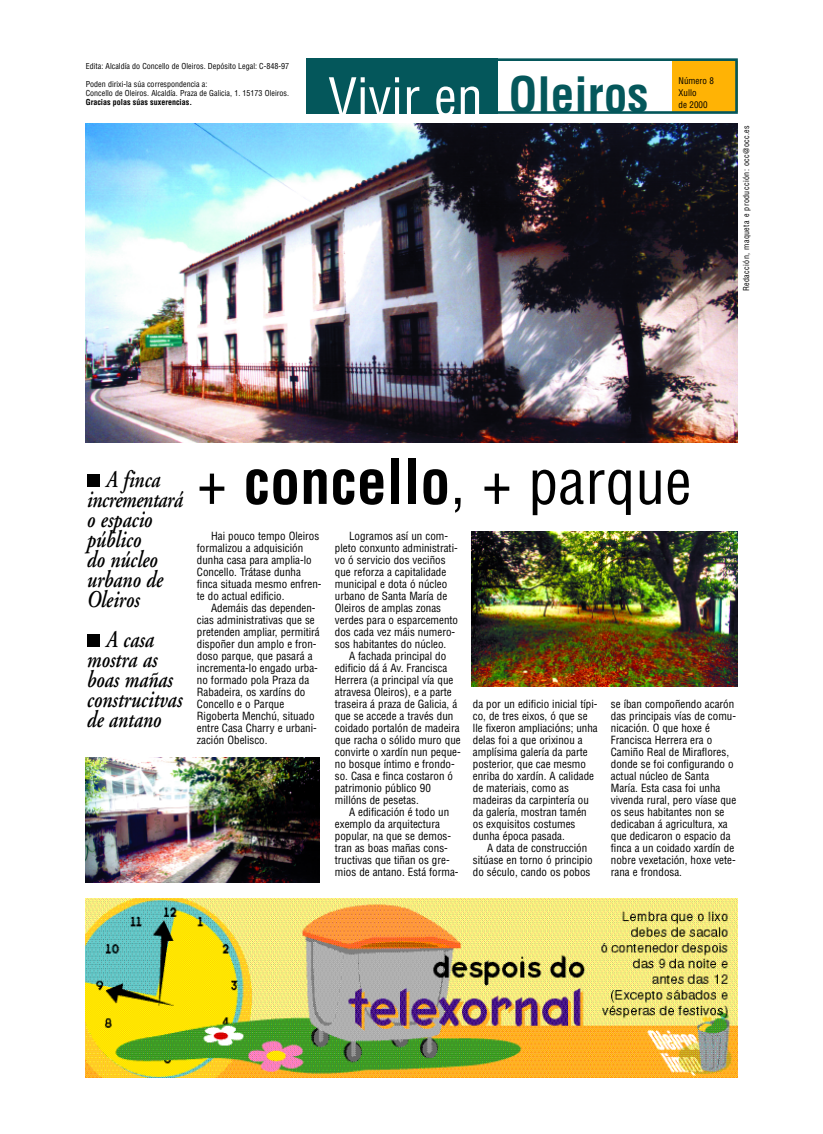
<style>
.page{position:relative;width:823px;height:1134px;background:#fff}
.page>*{position:absolute;margin:0;border:0;box-sizing:border-box;transform-origin:0 0}
.t1{font:condensed 60px "Helvetica";color:#000}
.t2{font:condensed 51.5px "Helvetica";color:#fff}
.t3{font:700 condensed 47.6px "Helvetica";color:#04575b}
.t4{font:italic 600 24px/20px "Adobe Garamond";color:#000;scale:.8 1}
.t5{font:condensed 11px/12px "Helvetica";color:#000}
.t6{font:condensed 9px/12px "Helvetica";color:#000}
.t7{font:condensed 8px/9px "Helvetica";color:#000}
.t8{font:condensed 8px "Helvetica";letter-spacing:.05em;color:#000}
.t9{font:700 condensed 8px "Helvetica";color:#000}
.s1{font-weight:700}
</style>
<div class="page">
<div style="left:672px;top:61px;width:65px;height:51px;background:#ffb305"></div>
<div style="left:306px;top:58px;width:431px;height:56px;border:3px solid #04575b"></div>
<div style="left:306px;top:58px;width:191px;height:56px;background:#04575b"></div>
<img style="left:85px;top:898px;width:652px;height:179px">
<img style="left:85px;top:123px;width:652px;height:319px">
<div style="left:87px;top:635px;width:12px;height:12px;background:#000"></div>
<div style="left:87px;top:475px;width:12px;height:12px;background:#000"></div>
<img style="left:85px;top:757px;width:234px;height:125px">
<img style="left:471px;top:531px;width:266px;height:155px">
<p class="t7" style="left:86px;top:62px;width:205px">Edita: Alcaldía do Concello de Oleiros. Depósito Legal: C-848-97</p>
<p class="t7" style="left:86px;top:80px;width:205px">Poden dirixi-la súa correspondencia a:<br>Concello de Oleiros. Alcaldía. Praza de Galicia, 1. 15173 Oleiros.</p>
<p class="t9" style="left:86px;top:98px;width:108px">Gracias polas súas suxerencias.</p>
<h2 class="t2" style="left:328px;top:68px;width:156px">Vivir en</h2>
<h3 class="t3" style="left:508px;top:68px;width:142px">Oleiros</h3>
<p class="t6" style="left:678px;top:75px;width:37px">Número 8<br>Xullo</p>
<p class="t6" style="left:678px;top:99px;width:30px">de 2000</p>
<p class="t8" style="left:741px;top:291px;width:168px;rotate:-90deg">Redacción, maqueta e producción: occ@occ.es</p>
<h3 class="t4" style="left:86px;top:471px;width:121px;text-indent:19px">A finca incrementará o espacio público<br>do núcleo urbano de<br>Oleiros</h3>
<h3 class="t4" style="left:86px;top:631px;width:121px;text-indent:19px">A casa mostra as boas mañas construcitvas de antano</h3>
<h1 class="t1" style="left:197px;top:448px;width:496px">+ <span class="s1">concello</span>, + parque</h1>
<p class="t5" style="left:197px;top:530px;width:126px;text-indent:14px">Hai pouco tempo Oleiros formalizou a adquisición dunha casa para amplia-lo<br>Concello. Trátase dunha finca situada mesmo enfren&shy;te do actual edificio.</p>
<p class="t5" style="left:197px;top:602px;width:124px;text-indent:14px">Ademáis das dependen&shy;cias administrativas que se pretenden ampliar, permitirá dispoñer dun amplo e fron&shy;doso parque, que pasará a incrementa-lo engado urba&shy;no formado pola Praza da<br>Rabadeira, os xardíns do<br>Concello e o Parque<br>Rigoberta Menchú, situado entre Casa Charry e urbani&shy;zación Obelisco.</p>
<p class="t5" style="left:335px;top:530px;width:125px;text-indent:14px">Logramos así un com&shy;pleto conxunto administrati&shy;vo ó servicio dos veciños que reforza a capitalidade municipal e dota ó núcleo urbano de Santa María de<br>Oleiros de amplas zonas verdes para o esparcemento dos cada vez máis numero&shy;sos habitantes do núcleo.</p>
<p class="t5" style="left:335px;top:650px;width:127px;text-indent:14px">A fachada principal do edificio dá á Av. Francisca<br>Herrera (a principal vía que atravesa Oleiros), e a parte traseira á praza de Galicia, á que se accede a través dun coidado portalón de madeira que racha o sólido muro que convirte o xardín nun peque&shy;no bosque íntimo e frondo&shy;so. Casa e finca costaron ó patrimonio público 90 millóns de pesetas.</p>
<p class="t5" style="left:335px;top:806px;width:125px;text-indent:14px">A edificación é todo un exemplo da arquitectura popular, na que se demos&shy;tran as boas mañas cons&shy;tructivas que tiñan os gre&shy;mios de antano. Está forma-</p>
<p class="t5" style="left:472px;top:698px;width:126px">da por un edificio inicial típi&shy;co, de tres eixos, ó que se lle fixeron ampliacións; unha delas foi a que orixinou a amplísima galería da parte posterior, que cae mesmo enriba do xardín. A calidade de materiais, como as madeiras da carpintería ou da galería, mostran tamén os exquisitos costumes dunha época pasada.</p>
<p class="t5" style="left:472px;top:842px;width:121px;text-indent:14px">A data de construcción sitúase en torno ó principio do século, cando os pobos</p>
<p class="t5" style="left:610px;top:698px;width:127px">se íban compoñendo acarón das principais vías de comu&shy;nicación. O que hoxe é<br>Francisca Herrera era o<br>Camiño Real de Miraflores, donde se foi configurando o actual núcleo de Santa<br>María. Esta casa foi unha vivenda rural, pero víase que os seus habitantes non se dedicaban á agricultura, xa que dedicaron o espacio da finca a un coidado xardín de nobre vexetación, hoxe vete&shy;rana e frondosa.</p>
</div>
